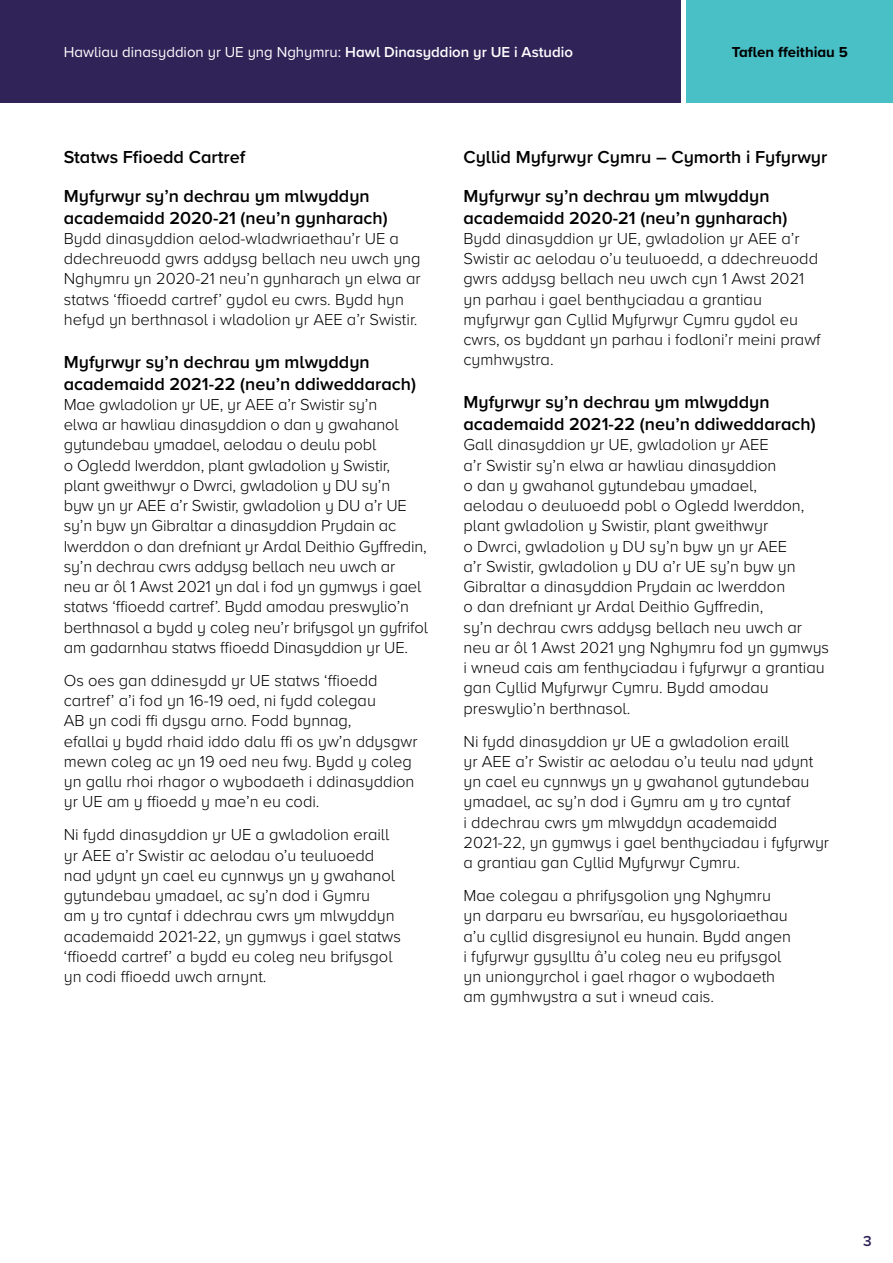
<style>
.page{position:relative;width:893px;height:1263px;background:#fff}
.page>*{position:absolute;margin:0;border:0;box-sizing:border-box;transform-origin:0 0}
.H4_Sub_sub_heading_no_space{font:600 18px/21.8px "Proxima Nova";color:#000}
.H4_Sub_sub_heading{font:600 18px "Proxima Nova";color:#000}
.Body_Text{font:300 16.5px/20.2px "Proxima Nova";color:#000}
.t1{font:15px "Proxima Nova";color:#fff}
.t2{font:700 15px "Proxima Nova";color:#000}
.t3{font:600 15px "Proxima Nova";color:#2f2358}
.s1{font-weight:600}
</style>
<div class="page">
<div style="left:0;top:0;width:680px;height:102px;background:#2f2358"></div>
<div style="left:687px;top:0;width:206px;height:102px;background:#49bfc6"></div>
<p class="t1" style="left:64px;top:41px;width:511px">Hawliau dinasyddion yr UE yng Nghymru: <span class="s1">Hawl Dinasyddion yr UE i Astudio</span></p>
<p class="t2" style="left:732px;top:41px;width:118px">Taflen ffeithiau 5</p>
<h4 class="H4_Sub_sub_heading" style="left:64px;top:144px;width:183px">Statws Ffioedd Cartref</h4>
<h4 class="H4_Sub_sub_heading_no_space" style="left:64px;top:184px;width:325px">Myfyrwyr sy’n dechrau ym mlwyddyn academaidd 2020-21 (neu’n gynharach)</h4>
<p class="Body_Text" style="left:64px;top:227px;width:358px">Bydd dinasyddion aelod-wladwriaethau’r UE a ddechreuodd gwrs addysg bellach neu uwch yng Nghymru yn 2020-21 neu’n gynharach yn elwa ar statws ‘ffioedd cartref’ gydol eu cwrs. Bydd hyn hefyd yn berthnasol i wladolion yr AEE a’r Swistir.</p>
<h4 class="H4_Sub_sub_heading_no_space" style="left:64px;top:350px;width:354px">Myfyrwyr sy’n dechrau ym mlwyddyn academaidd 2021-22 (neu’n ddiweddarach)</h4>
<p class="Body_Text" style="left:64px;top:393px;width:366px">Mae gwladolion yr UE, yr AEE a’r Swistir sy’n<br>elwa ar hawliau dinasyddion o dan y gwahanol gytundebau ymadael, aelodau o deulu pobl<br>o Ogledd Iwerddon, plant gwladolion y Swistir, plant gweithwyr o Dwrci, gwladolion y DU sy’n<br>byw yn yr AEE a’r Swistir, gwladolion y DU a’r UE sy’n byw yn Gibraltar a dinasyddion Prydain ac Iwerddon o dan drefniant yr Ardal Deithio Gyffredin, sy’n dechrau cwrs addysg bellach neu uwch ar<br>neu ar ôl 1 Awst 2021 yn dal i fod yn gymwys i gael statws ‘ffioedd cartref’. Bydd amodau preswylio’n berthnasol a bydd y coleg neu’r brifysgol yn gyfrifol am gadarnhau statws ffioedd Dinasyddion yr UE.</p>
<p class="Body_Text" style="left:64px;top:669px;width:355px">Os oes gan ddinesydd yr UE statws ‘ffioedd cartref’ a’i fod yn 16-19 oed, ni fydd colegau<br>AB yn codi ffi dysgu arno. Fodd bynnag,<br>efallai y bydd rhaid iddo dalu ffi os yw’n ddysgwr mewn coleg ac yn 19 oed neu fwy. Bydd y coleg yn gallu rhoi rhagor o wybodaeth i ddinasyddion yr UE am y ffioedd y mae’n eu codi.</p>
<p class="Body_Text" style="left:64px;top:824px;width:339px">Ni fydd dinasyddion yr UE a gwladolion eraill yr AEE a’r Swistir ac aelodau o’u teuluoedd nad ydynt yn cael eu cynnwys yn y gwahanol gytundebau ymadael, ac sy’n dod i Gymru<br>am y tro cyntaf i ddechrau cwrs ym mlwyddyn academaidd 2021-22, yn gymwys i gael statws ‘ffioedd cartref’ a bydd eu coleg neu brifysgol yn codi ffioedd uwch arnynt.</p>
<h4 class="H4_Sub_sub_heading" style="left:463px;top:144px;width:365px">Cyllid Myfyrwyr Cymru – Cymorth i Fyfyrwyr</h4>
<h4 class="H4_Sub_sub_heading_no_space" style="left:463px;top:184px;width:325px">Myfyrwyr sy’n dechrau ym mlwyddyn academaidd 2020-21 (neu’n gynharach)</h4>
<p class="Body_Text" style="left:463px;top:227px;width:359px">Bydd dinasyddion yr UE, gwladolion yr AEE a’r Swistir ac aelodau o’u teuluoedd, a ddechreuodd gwrs addysg bellach neu uwch cyn 1 Awst 2021 yn parhau i gael benthyciadau a grantiau myfyrwyr gan Cyllid Myfyrwyr Cymru gydol eu cwrs, os byddant yn parhau i fodloni’r meini prawf cymhwystra.</p>
<h4 class="H4_Sub_sub_heading_no_space" style="left:463px;top:391px;width:354px">Myfyrwyr sy’n dechrau ym mlwyddyn academaidd 2021-22 (neu’n ddiweddarach)</h4>
<p class="Body_Text" style="left:463px;top:434px;width:367px">Gall dinasyddion yr UE, gwladolion yr AEE<br>a’r Swistir sy’n elwa ar hawliau dinasyddion<br>o dan y gwahanol gytundebau ymadael,<br>aelodau o deuluoedd pobl o Ogledd Iwerddon, plant gwladolion y Swistir, plant gweithwyr<br>o Dwrci, gwladolion y DU sy’n byw yn yr AEE<br>a’r Swistir, gwladolion y DU a’r UE sy’n byw yn Gibraltar a dinasyddion Prydain ac Iwerddon<br>o dan drefniant yr Ardal Deithio Gyffredin,<br>sy’n dechrau cwrs addysg bellach neu uwch ar neu ar ôl 1 Awst 2021 yng Nghymru fod yn gymwys i wneud cais am fenthyciadau i fyfyrwyr a grantiau gan Cyllid Myfyrwyr Cymru. Bydd amodau preswylio’n berthnasol.</p>
<p class="Body_Text" style="left:463px;top:730px;width:367px">Ni fydd dinasyddion yr UE a gwladolion eraill<br>yr AEE a’r Swistir ac aelodau o’u teulu nad ydynt yn cael eu cynnwys yn y gwahanol gytundebau ymadael, ac sy’n dod i Gymru am y tro cyntaf<br>i ddechrau cwrs ym mlwyddyn academaidd 2021-22, yn gymwys i gael benthyciadau i fyfyrwyr a grantiau gan Cyllid Myfyrwyr Cymru.</p>
<p class="Body_Text" style="left:463px;top:885px;width:329px">Mae colegau a phrifysgolion yng Nghymru yn darparu eu bwrsarïau, eu hysgoloriaethau a’u cyllid disgresiynol eu hunain. Bydd angen i fyfyrwyr gysylltu â’u coleg neu eu prifysgol yn uniongyrchol i gael rhagor o wybodaeth am gymhwystra a sut i wneud cais.</p>
<p class="t3" style="left:863px;top:1229px;width:10px">3</p>
</div>
